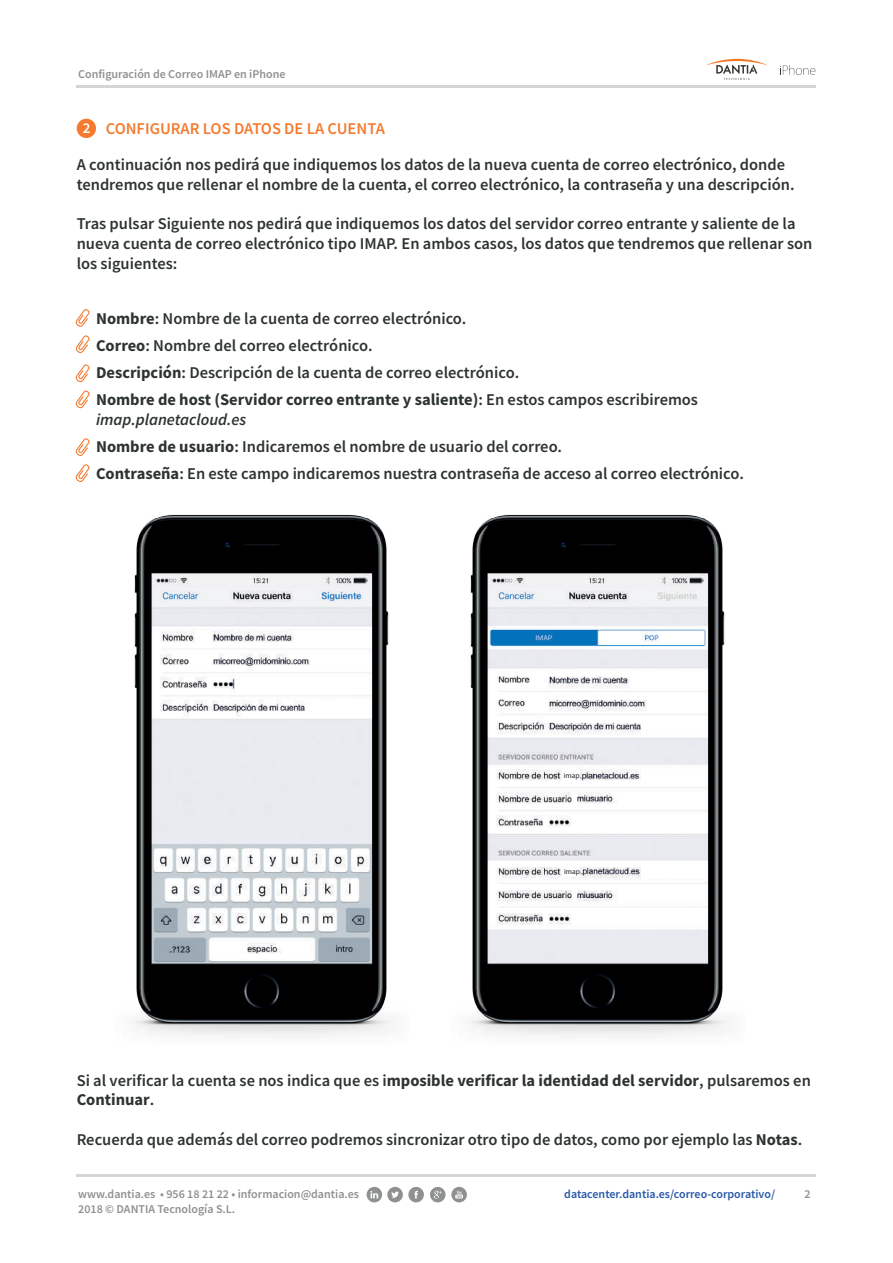
<style>
.page{position:relative;width:893px;height:1263px;background:#fff}
.page>*{position:absolute;margin:0;border:0;box-sizing:border-box;transform-origin:0 0}
.t1{font:600 16.5px/27px "Source Sans Pro";color:#2d3332}
.t2{font:600 16.5px "Source Sans Pro";color:#f47b30}
.t3{font:600 12px "Source Sans Pro";color:#8e9091}
.t4{font:600 12px "Source Sans Pro";color:#2657a6}
.t5{font:7.5px "Myriad Pro";color:#231f20}
.s1{font-size:15px;color:#fff}
.s2{font-weight:700}
.s3{font-style:italic}
</style>
<div class="page">
<div style="left:77px;top:119px;width:19px;height:19px;background:#f47b30;border-radius:50%"></div>
<hr style="left:77px;top:1174px;width:739px;height:3px;background:#d4d6d4">
<svg style="left:367px;top:1187px;width:57px;height:15px"></svg>
<svg style="left:430px;top:1187px;width:15px;height:15px"></svg>
<svg style="left:451px;top:1187px;width:16px;height:15px"></svg>
<hr style="left:77px;top:86px;width:739px;height:2px;background:#d4d6d4">
<svg style="left:706px;top:59px;width:62px;height:21px"></svg>
<svg style="left:76px;top:309px;width:14px;height:18px"></svg>
<svg style="left:76px;top:335px;width:14px;height:18px"></svg>
<svg style="left:76px;top:364px;width:14px;height:18px"></svg>
<svg style="left:76px;top:390px;width:14px;height:18px"></svg>
<svg style="left:76px;top:438px;width:14px;height:18px"></svg>
<svg style="left:76px;top:464px;width:14px;height:18px"></svg>
<svg style="left:780px;top:65px;width:35px;height:10px"></svg>
<img style="left:133px;top:515px;width:261px;height:522px">
<img style="left:469px;top:515px;width:261px;height:522px">
<div style="left:562px;top:769px;width:17px;height:12px;background:#fff"></div>
<div style="left:562px;top:865px;width:18px;height:11px;background:#fff"></div>
<p class="t3" style="left:78px;top:66px;width:209px">Configuración de Correo IMAP en iPhone</p>
<p class="t2" style="left:83px;top:117px;width:304px"><span class="s1">2</span> CONFIGURAR LOS DATOS DE LA CUENTA</p>
<p class="t1" style="left:77px;top:154px;width:719px;line-height:19.8px">A continuación nos pedirá que indiquemos los datos de la nueva cuenta de correo electrónico, donde tendremos que rellenar el nombre de la cuenta, el correo electrónico, la contraseña y una descripción.</p>
<p class="t1" style="left:77px;top:214px;width:737px;line-height:19.8px">Tras pulsar Siguiente nos pedirá que indiquemos los datos del servidor correo entrante y saliente de la nueva cuenta de correo electrónico tipo IMAP. En ambos casos, los datos que tendremos que rellenar son los siguientes:</p>
<p class="t1" style="left:96px;top:305px;width:603px"><span class="s2">Nombre</span>: Nombre de la cuenta de correo electrónico.<br><span class="s2">Correo</span>: Nombre del correo electrónico.<br><span class="s2">Descripción</span>: Descripción de la cuenta de correo electrónico.<br><span class="s2">Nombre de host (Servidor correo entrante y saliente)</span>: En estos campos escribiremos</p>
<p class="t1" style="left:96px;top:406px;width:649px"><span class="s3">imap.planetacloud.es<br></span><span class="s2">Nombre de usuario</span>: Indicaremos el nombre de usuario del correo.<br><span class="s2">Contraseña</span>: En este campo indicaremos nuestra contraseña de acceso al correo electrónico.</p>
<p class="t5" style="left:564px;top:771px;width:17px">imap</p>
<p class="t5" style="left:564px;top:867px;width:17px">imap</p>
<p class="t1" style="left:77px;top:1070px;width:736px;line-height:19.8px">Si al verificar la cuenta se nos indica que es i<span class="s2">mposible verificar la identidad del servidor</span>, pulsaremos en<br><span class="s2">Continuar</span>.</p>
<p class="t1" style="left:77px;top:1126px;width:727px">Recuerda que además del correo podremos sincronizar otro tipo de datos, como por ejemplo las <span class="s2">Notas</span>.</p>
<p class="t3" style="left:78px;top:1186px;width:282px">www.dantia.es • 956 18 21 22 • informacion@dantia.es</p>
<p class="t4" style="left:564px;top:1186px;width:212px">datacenter.dantia.es/correo-corporativo/</p>
<p class="t3" style="left:805px;top:1186px;width:8px">2</p>
<p class="t3" style="left:78px;top:1201px;width:158px">2018 © DANTIA Tecnología S.L.</p>
</div>
